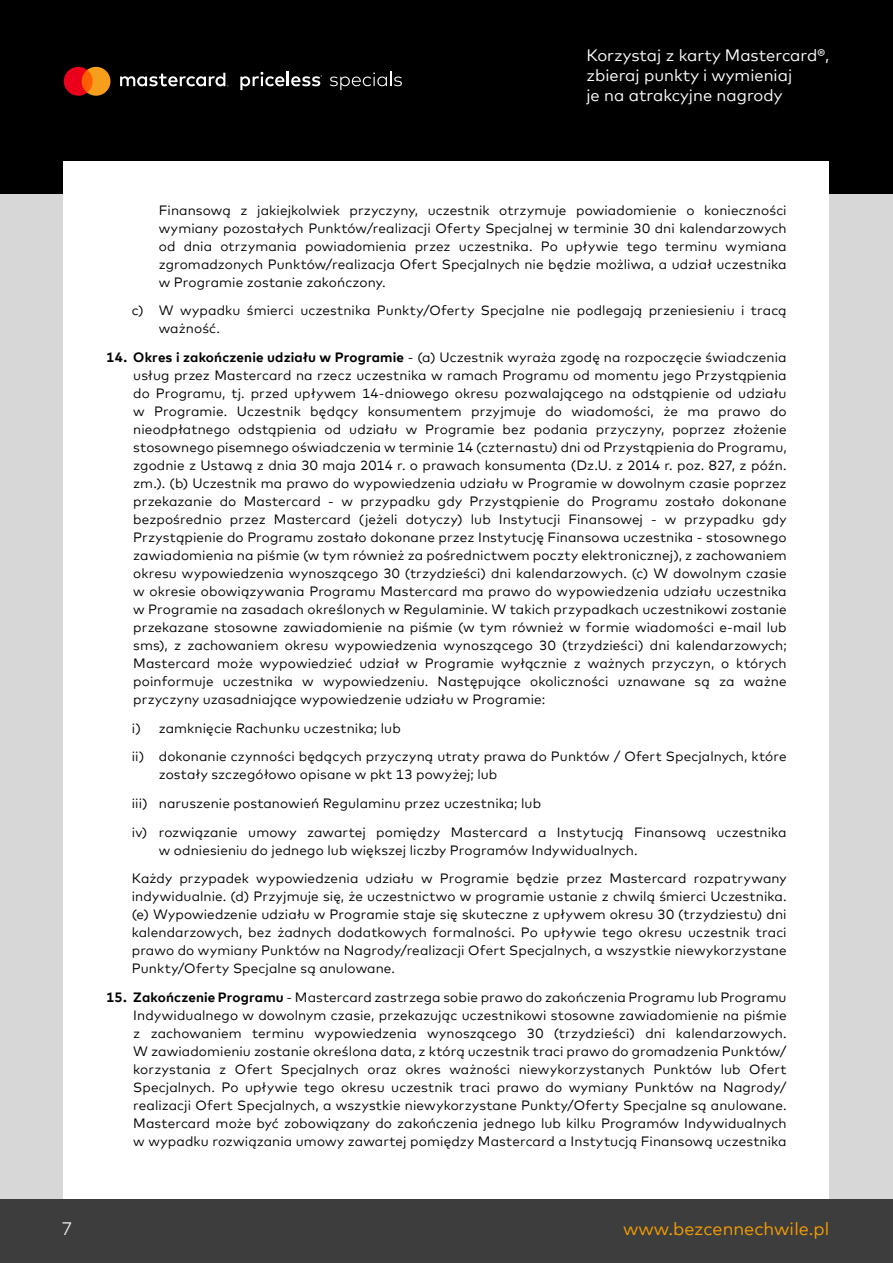
<style>
.page{position:relative;width:893px;height:1263px;background:#fff}
.page>*{position:absolute;margin:0;border:0;box-sizing:border-box;transform-origin:0 0}
.t1{font:18px "Mark Offc For MC";color:#f59e00}
.t2{font:300 18px "Mark Offc For MC";color:#fff}
.t3{font:16.5px/19.8px "Mark Offc For MC";color:#fff}
.t4{font:13.5px/18px "Mark Offc For MC";letter-spacing:.01em;color:#000;text-align:justify}
.s1{font-weight:700}
</style>
<div class="page">
<div style="left:0;top:162px;width:893px;height:1037px;background:#d8d7d7"></div>
<div style="left:0;top:0;width:893px;height:193px;background:#000"></div>
<div style="left:64px;top:162px;width:765px;height:1037px;background:#fff"></div>
<div style="left:0;top:1199px;width:893px;height:64px;background:#3d3d3d"></div>
<svg style="left:64px;top:67px;width:46px;height:29px"></svg>
<svg style="left:120px;top:73px;width:108px;height:13px"></svg>
<svg style="left:240px;top:72px;width:82px;height:18px"></svg>
<svg style="left:330px;top:72px;width:72px;height:18px"></svg>
<p class="t3" style="left:586px;top:44px;width:244px">Korzystaj z karty Mastercard®, zbieraj punkty i wymieniaj<br>je na atrakcyjne nagrody</p>
<p class="t4" style="left:159px;top:200px;width:629px">Finansową z jakiejkolwiek przyczyny, uczestnik otrzymuje powiadomienie o konieczności wymiany pozostałych Punktów/realizacji Oferty Specjalnej w terminie 30 dni kalendarzowych od dnia otrzymania powiadomienia przez uczestnika. Po upływie tego terminu wymiana zgromadzonych Punktów/realizacja Ofert Specjalnych nie będzie możliwa, a udział uczestnika w Programie zostanie zakończony.</p>
<p class="t4" style="left:159px;top:301px;width:629px;text-indent:-27px">c) W wypadku śmierci uczestnika Punkty/Oferty Specjalne nie podlegają przeniesieniu i tracą ważność.</p>
<p class="t4" style="left:133px;top:347px;width:655px;text-indent:-27px"><span class="s1">14. Okres i zakończenie udziału w Programie</span> - (a) Uczestnik wyraża zgodę na rozpoczęcie świadczenia usług przez Mastercard na rzecz uczestnika w ramach Programu od momentu jego Przystąpienia do Programu, tj. przed upływem 14-dniowego okresu pozwalającego na odstąpienie od udziału w Programie. Uczestnik będący konsumentem przyjmuje do wiadomości, że ma prawo do nieodpłatnego odstąpienia od udziału w Programie bez podania przyczyny, poprzez złożenie stosownego pisemnego oświadczenia w terminie 14 (czternastu) dni od Przystąpienia do Programu, zgodnie z Ustawą z dnia 30 maja 2014 r. o prawach konsumenta (Dz.U. z 2014 r. poz. 827, z późn. zm.). (b) Uczestnik ma prawo do wypowiedzenia udziału w Programie w dowolnym czasie poprzez przekazanie do Mastercard - w przypadku gdy Przystąpienie do Programu zostało dokonane bezpośrednio przez Mastercard (jeżeli dotyczy) lub Instytucji Finansowej - w przypadku gdy Przystąpienie do Programu zostało dokonane przez Instytucję Finansowa uczestnika - stosownego zawiadomienia na piśmie (w tym również za pośrednictwem poczty elektronicznej), z zachowaniem okresu wypowiedzenia wynoszącego 30 (trzydzieści) dni kalendarzowych. (c) W dowolnym czasie w okresie obowiązywania Programu Mastercard ma prawo do wypowiedzenia udziału uczestnika w Programie na zasadach określonych w Regulaminie. W takich przypadkach uczestnikowi zostanie przekazane stosowne zawiadomienie na piśmie (w tym również w formie wiadomości e-mail lub sms), z zachowaniem okresu wypowiedzenia wynoszącego 30 (trzydzieści) dni kalendarzowych; Mastercard może wypowiedzieć udział w Programie wyłącznie z ważnych przyczyn, o których poinformuje uczestnika w wypowiedzeniu. Następujące okoliczności uznawane są za ważne przyczyny uzasadniające wypowiedzenie udziału w Programie:</p>
<p class="t4" style="left:132px;top:712px;width:656px;line-height:28.7px">i) zamknięcie Rachunku uczestnika; lub<br>ii) dokonanie czynności będących przyczyną utraty prawa do Punktów / Ofert Specjalnych, które</p>
<p class="t4" style="left:132px;top:759px;width:656px;line-height:28.7px;text-align:left;text-indent:27px">zostały szczegółowo opisane w pkt 13 powyżej; lub<br>iii) naruszenie postanowień Regulaminu przez uczestnika; lub<br>iv) rozwiązanie umowy zawartej pomiędzy Mastercard a Instytucją Finansową uczestnika</p>
<p class="t4" style="left:132px;top:834px;width:656px;line-height:28.7px;text-indent:27px">w odniesieniu do jednego lub większej liczby Programów Indywidualnych.<br>Każdy przypadek wypowiedzenia udziału w Programie będzie przez Mastercard rozpatrywany</p>
<p class="t4" style="left:132px;top:886px;width:656px">indywidualnie. (d) Przyjmuje się, że uczestnictwo w programie ustanie z chwilą śmierci Uczestnika. (e) Wypowiedzenie udziału w Programie staje się skuteczne z upływem okresu 30 (trzydziestu) dni kalendarzowych, bez żadnych dodatkowych formalności. Po upływie tego okresu uczestnik traci prawo do wymiany Punktów na Nagrody/realizacji Ofert Specjalnych, a wszystkie niewykorzystane Punkty/Oferty Specjalne są anulowane.</p>
<p class="t4" style="left:133px;top:987px;width:655px;text-indent:-27px"><span class="s1">15. Zakończenie Programu</span> - Mastercard zastrzega sobie prawo do zakończenia Programu lub Programu Indywidualnego w dowolnym czasie, przekazując uczestnikowi stosowne zawiadomienie na piśmie z zachowaniem terminu wypowiedzenia wynoszącego 30 (trzydzieści) dni kalendarzowych.<br>W zawiadomieniu zostanie określona data, z którą uczestnik traci prawo do gromadzenia Punktów/ korzystania z Ofert Specjalnych oraz okres ważności niewykorzystanych Punktów lub Ofert Specjalnych. Po upływie tego okresu uczestnik traci prawo do wymiany Punktów na Nagrody/ realizacji Ofert Specjalnych, a wszystkie niewykorzystane Punkty/Oferty Specjalne są anulowane.<br>Mastercard może być zobowiązany do zakończenia jednego lub kilku Programów Indywidualnych w wypadku rozwiązania umowy zawartej pomiędzy Mastercard a Instytucją Finansową uczestnika</p>
<h1 class="t2" style="left:62px;top:1215px;width:12px">7</h1>
<h1 class="t1" style="left:623px;top:1215px;width:208px">www.bezcennechwile.pl</h1>
</div>
